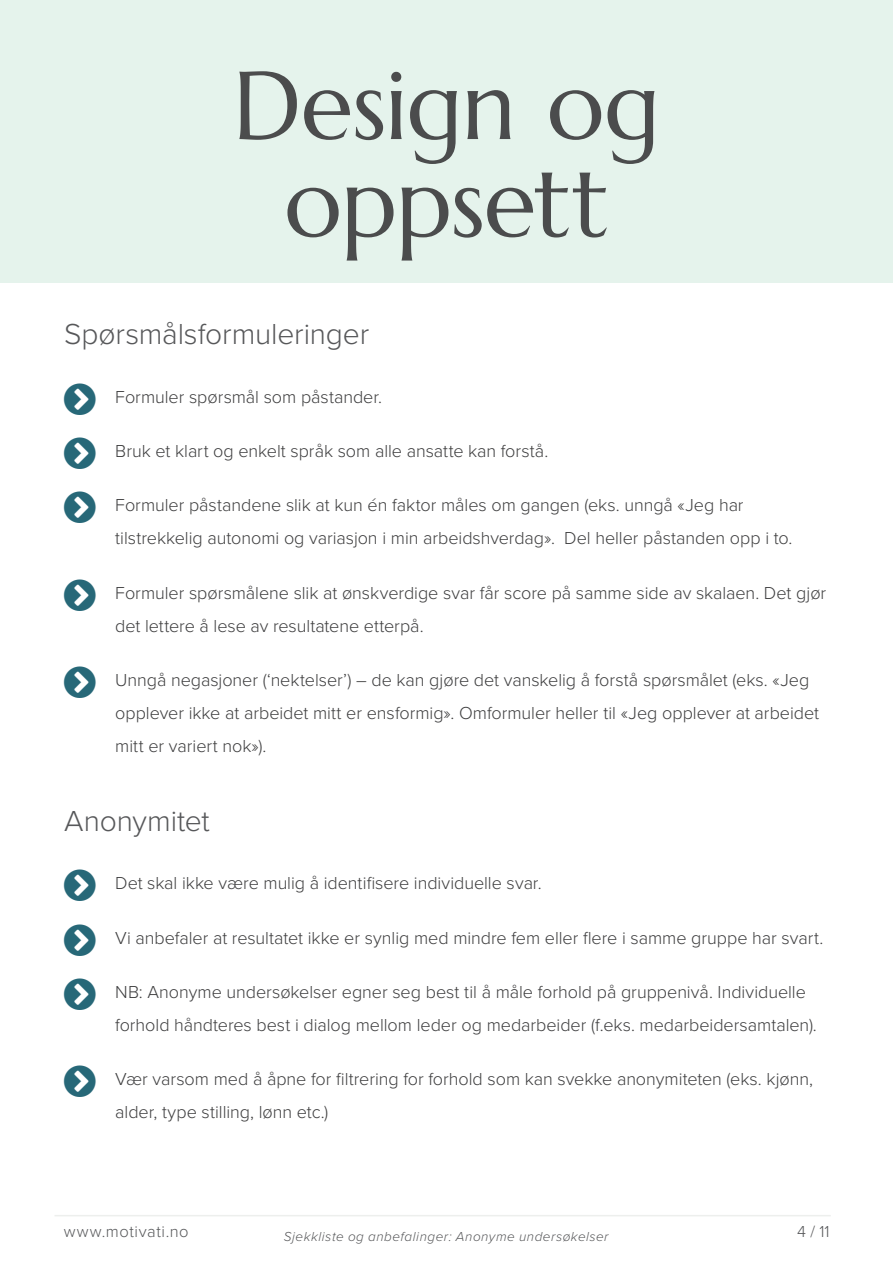
<style>
.page{position:relative;width:893px;height:1263px;background:#fff}
.page>*{position:absolute;margin:0;border:0;box-sizing:border-box;transform-origin:0 0}
.Tittel{font:96px/97.5px "Marcellus";letter-spacing:-.01em;color:#4b4c4d;text-align:center}
.Overskrift_2{font:300 30px "Proxima Nova";letter-spacing:-.005em;color:#57585a}
.t1{font:300 18px/33px "Proxima Nova";letter-spacing:-.005em;color:#3e3e3f}
.t2{font:300 16.5px "Proxima Nova";letter-spacing:.035em;color:#57585a}
.t3{font:italic 300 13.5px "Proxima Nova";letter-spacing:.035em;color:#57585a}
</style>
<div class="page">
<hr style="left:55px;top:1215px;width:776px;height:1px;background:#edefed">
<div style="left:0;top:0;width:893px;height:282px;background:#e5f3ec"></div>
<p class="Tittel" style="left:233px;top:57px;width:429px">Design og oppsett</p>
<p class="Overskrift_2" style="left:64px;top:312px;width:307px">Spørsmålsformuleringer</p>
<p class="t1" style="left:115px;top:379px;width:268px">Formuler spørsmål som påstander.</p>
<p class="t1" style="left:115px;top:434px;width:435px">Bruk et klart og enkelt språk som alle ansatte kan forstå.</p>
<p class="t1" style="left:115px;top:488px;width:679px">Formuler påstandene slik at kun én faktor måles om gangen (eks. unngå «Jeg har tilstrekkelig autonomi og variasjon i min arbeidshverdag». Del heller påstanden opp i to.</p>
<p class="t1" style="left:115px;top:575px;width:713px">Formuler spørsmålene slik at ønskverdige svar får score på samme side av skalaen. Det gjør det lettere å lese av resultatene etterpå.</p>
<p class="t1" style="left:115px;top:662px;width:705px">Unngå negasjoner (‘nektelser’) – de kan gjøre det vanskelig å forstå spørsmålet (eks. «Jeg opplever ikke at arbeidet mitt er ensformig». Omformuler heller til «Jeg opplever at arbeidet mitt er variert nok»).</p>
<p class="Overskrift_2" style="left:64px;top:798px;width:147px">Anonymitet</p>
<p class="t1" style="left:115px;top:866px;width:428px">Det skal ikke være mulig å identifisere individuelle svar.</p>
<p class="t1" style="left:115px;top:920px;width:710px">Vi anbefaler at resultatet ikke er synlig med mindre fem eller flere i samme gruppe har svart.</p>
<p class="t1" style="left:115px;top:974px;width:703px">NB: Anonyme undersøkelser egner seg best til å måle forhold på gruppenivå. Individuelle forhold håndteres best i dialog mellom leder og medarbeider (f.eks. medarbeidersamtalen).</p>
<p class="t1" style="left:115px;top:1062px;width:699px">Vær varsom med å åpne for filtrering for forhold som kan svekke anonymiteten (eks. kjønn, alder, type stilling, lønn etc.)</p>
<p class="t2" style="left:64px;top:1219px;width:126px">www.motivati.no</p>
<p class="t3" style="left:284px;top:1227px;width:326px">Sjekkliste og anbefalinger: Anonyme undersøkelser</p>
<p class="t2" style="left:797px;top:1219px;width:34px">4 / 11</p>
</div>
